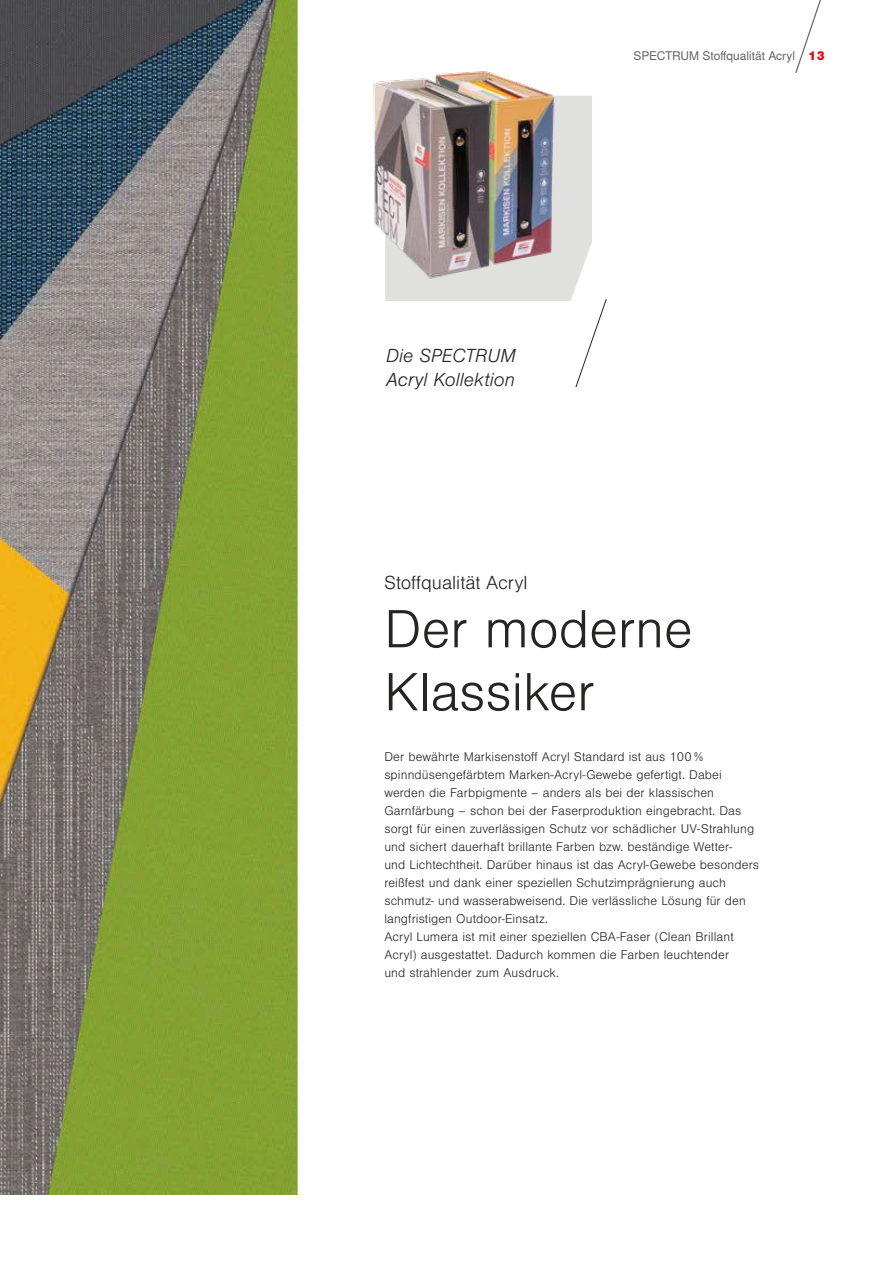
<style>
.page{position:relative;width:893px;height:1263px;background:#fff}
.page>*{position:absolute;margin:0;border:0;box-sizing:border-box;transform-origin:0 0}
.t1{font:300 51px/63px "Warema Nimbus";color:#252624}
.t2{font:italic 300 18px/24px "Warema Nimbus";color:#252624}
.t3{font:300 18px "Warema Nimbus";color:#252624}
.t4{font:300 12px/18px "Warema Nimbus";letter-spacing:.01em;color:#252624}
.t5{font:12px "Warema Nimbus";color:#636362}
.t6{font:900 12px "Warema Nimbus";color:#e4111c}
</style>
<div class="page">
<img style="left:0;top:0;width:298px;height:1195px">
<svg style="left:795px;top:0;width:26px;height:73px"></svg>
<svg style="left:385px;top:96px;width:222px;height:292px"></svg>
<img style="left:443px;top:71px;width:122px;height:200px">
<img style="left:373px;top:74px;width:124px;height:211px">
<p class="t5" style="left:633px;top:48px;width:163px">SPECTRUM Stoffqualität Acryl</p>
<p class="t6" style="left:808px;top:48px;width:19px">13</p>
<h2 class="t2" style="left:386px;top:344px;width:131px">Die SPECTRUM<br>Acryl Kollektion</h2>
<h2 class="t3" style="left:384px;top:572px;width:145px">Stoffqualität Acryl</h2>
<h1 class="t1" style="left:384px;top:598px;width:310px">Der moderne<br>Klassiker</h1>
<p class="t4" style="left:384px;top:748px;width:376px">Der bewährte Markisenstoff Acryl Standard ist aus 100 % spinndüsengefärbtem Marken-Acryl-Gewebe gefertigt. Dabei werden die Farbpigmente – anders als bei der klassischen Garnfärbung – schon bei der Faserproduktion eingebracht. Das sorgt für einen zuverlässigen Schutz vor schädlicher UV-Strahlung und sichert dauerhaft brillante Farben bzw. beständige Wetter-<br>und Lichtechtheit. Darüber hinaus ist das Acryl-Gewebe besonders reißfest und dank einer speziellen Schutzimprägnierung auch schmutz- und wasserabweisend. Die verlässliche Lösung für den langfristigen Outdoor-Einsatz.<br>Acryl Lumera ist mit einer speziellen CBA-Faser (Clean Brillant Acryl) ausgestattet. Dadurch kommen die Farben leuchtender<br>und strahlender zum Ausdruck.</p>
</div>
